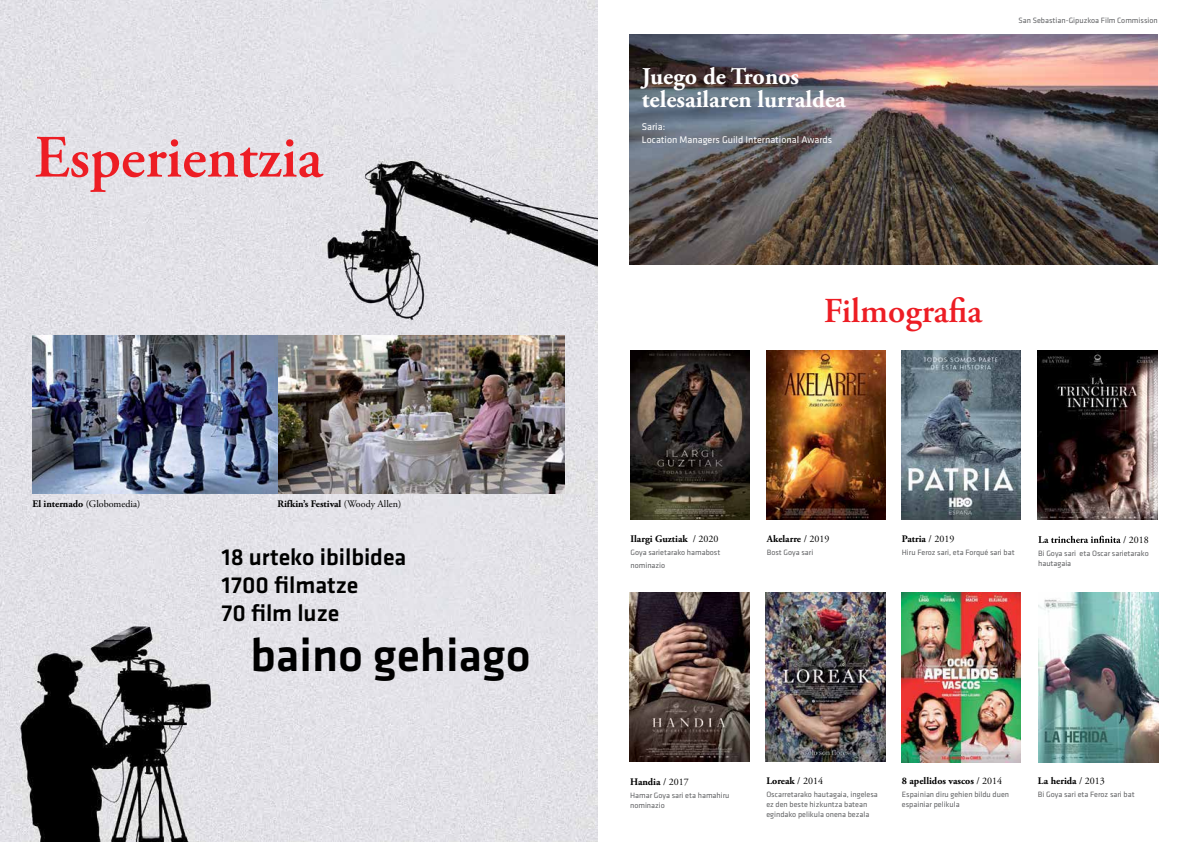
<style>
.page{position:relative;width:1191px;height:842px;background:#fff}
.page>*{position:absolute;margin:0;border:0;box-sizing:border-box;transform-origin:0 0}
.t1{font:600 60px "Adobe Garamond Pro";color:#ed1d24}
.t2{font:500 48px "Klavika Basic";color:#000}
.t3{font:600 35px "Adobe Garamond Pro";color:#ed1d24}
.t4{font:500 24px/28px "Klavika Basic";color:#000}
.t5{font:700 24px/23px "Adobe Garamond Pro";color:#fff}
.t6{font:700 10px "Adobe Garamond Pro";color:#000}
.t7{font:10px/12.8px "Klavika Basic";color:#fff}
.t8{font:10px "Adobe Garamond Pro";color:#000}
.t9{font:8px/10px "Klavika Basic";color:#636466}
.s1{font-weight:700}
.s2{font-weight:400}
</style>
<div class="page">
<img style="left:0;top:0;width:597px;height:842px">
<img style="left:32px;top:336px;width:533px;height:157px">
<img style="left:630px;top:34px;width:527px;height:230px">
<img style="left:1038px;top:592px;width:120px;height:170px">
<img style="left:766px;top:592px;width:119px;height:169px">
<img style="left:766px;top:350px;width:119px;height:169px">
<img style="left:630px;top:350px;width:119px;height:169px">
<img style="left:902px;top:592px;width:118px;height:170px">
<img style="left:902px;top:350px;width:118px;height:170px">
<img style="left:630px;top:592px;width:119px;height:169px">
<svg style="left:1038px;top:536px;width:82px;height:7px"></svg>
<img style="left:1038px;top:350px;width:119px;height:169px">
<h1 class="t1" style="left:34px;top:123px;width:290px">Esperientzia</h1>
<p class="t8" style="left:32px;top:498px;width:109px"><span class="s1">El internado</span> (Globomedia)</p>
<p class="t6" style="left:277px;top:498px;width:125px">Rifkin’s Festival <span class="s2">(Woody Allen)</span></p>
<h3 class="t4" style="left:221px;top:542px;width:186px">18 urteko ibilbidea<br>1700 filmatze<br>70 film luze</h3>
<h2 class="t2" style="left:251px;top:623px;width:281px">baino gehiago</h2>
<h3 class="t5" style="left:642px;top:66px;width:205px">Juego de Tronos telesailaren lurraldea</h3>
<p class="t7" style="left:642px;top:120px;width:192px">Saria:<br>Location Managers Guild International Awards</p>
<p class="t9" style="left:1018px;top:15px;width:141px">San Sebastian-Gipuzkoa Film Commission</p>
<h3 class="t3" style="left:824px;top:290px;width:160px">Filmografia</h3>
<p class="t6" style="left:630px;top:533px;width:89px">Ilargi Guztiak <span class="s2">/ 2020</span></p>
<p class="t9" style="left:630px;top:546px;width:91px;line-height:12.8px">Goya sarietarako hamabost nominazio</p>
<p class="t6" style="left:766px;top:533px;width:64px">Akelarre <span class="s2">/ 2019</span></p>
<p class="t9" style="left:766px;top:547px;width:48px">Bost Goya sari</p>
<p class="t6" style="left:902px;top:533px;width:54px">Patria <span class="s2">/ 2019</span></p>
<p class="t9" style="left:902px;top:547px;width:114px">Hiru Feroz sari, eta Forqué sari bat</p>
<p class="t8" style="left:1123px;top:534px;width:27px">/ 2018</p>
<p class="t9" style="left:1038px;top:548px;width:112px">Bi Goya sari eta Oscar sarietarako hautagaia</p>
<p class="t6" style="left:630px;top:776px;width:60px">Handia <span class="s2">/ 2017</span></p>
<p class="t9" style="left:630px;top:790px;width:101px">Hamar Goya sari eta hamahiru nominazio</p>
<p class="t6" style="left:766px;top:775px;width:58px">Loreak <span class="s2">/ 2014</span></p>
<p class="t9" style="left:766px;top:789px;width:113px">Oscarretarako hautagaia, ingelesa ez den beste hizkuntza batean egindako pelikula onena bezala</p>
<p class="t6" style="left:902px;top:775px;width:102px">8 apellidos vascos <span class="s2">/ 2014</span></p>
<p class="t9" style="left:902px;top:789px;width:109px">Espainian diru gehien bildu duen espainiar pelikula</p>
<p class="t6" style="left:1038px;top:775px;width:68px">La herida <span class="s2">/ 2013</span></p>
<p class="t9" style="left:1038px;top:789px;width:98px">Bi Goya sari eta Feroz sari bat</p>
</div>
